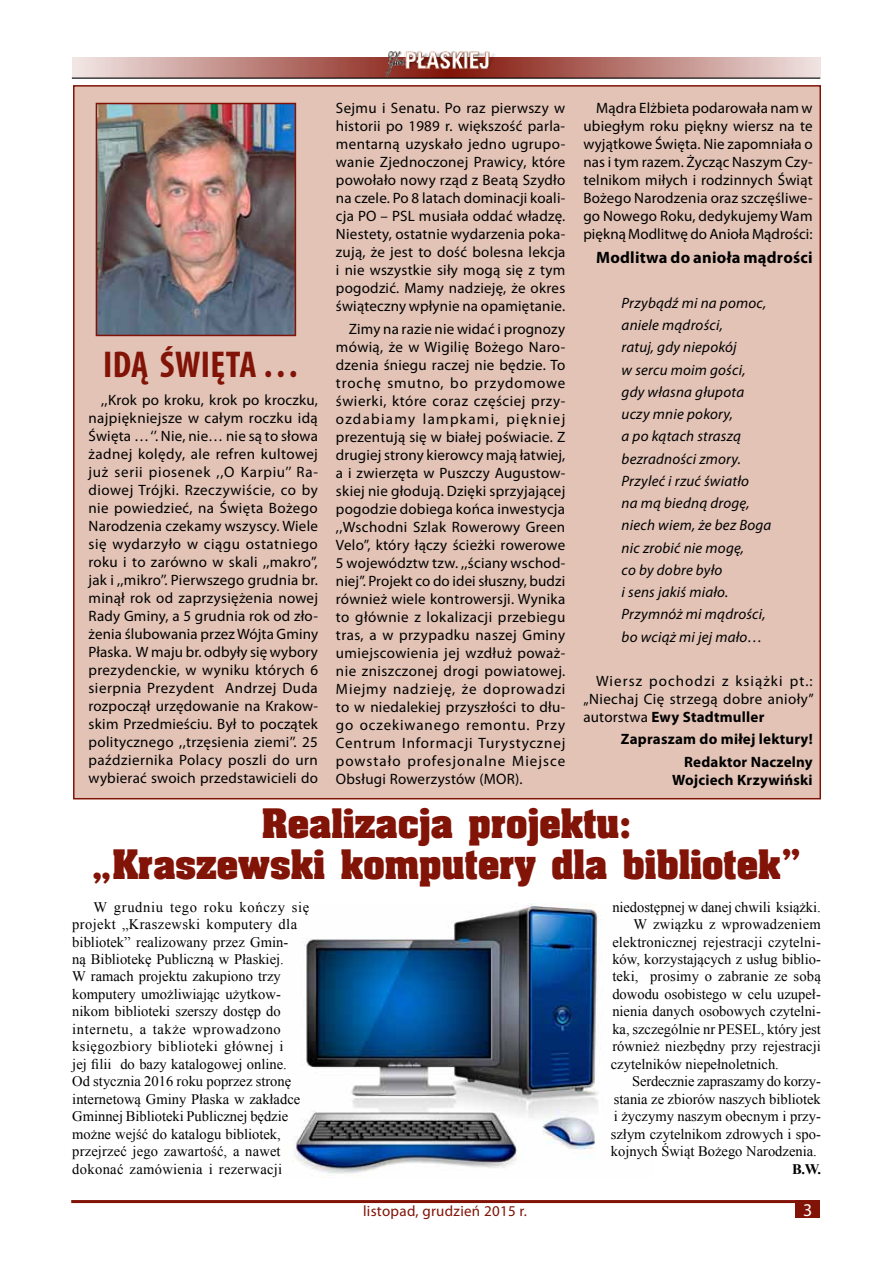
<style>
.page{position:relative;width:893px;height:1263px;background:#fff}
.page>*{position:absolute;margin:0;border:0;box-sizing:border-box;transform-origin:0 0}
.t1{font:700 condensed 37.5px "Myriad Pro";letter-spacing:.01em;color:#811307}
.t2{font:700 34.5px/41.4px "Aardvark";color:#811307;text-align:center}
.t3{font:18px "Myriad Pro";color:#fff}
.t4{font:700 16.5px "Myriad Pro";letter-spacing:.015em;color:#000}
.t5{font:15px/18px "Myriad Pro";letter-spacing:.015em;color:#000;text-align:justify}
.t6{font:italic 15px/22.2px "Myriad Pro";letter-spacing:.015em;color:#000}
.t7{font:700 15px/22.2px "Myriad Pro";letter-spacing:.015em;color:#000;text-align:right}
.t8{font:15px "Myriad Pro";letter-spacing:.02em;color:#811307}
.t9{font:14.55px/17.4px "Times New Roman";color:#000}
.t10{font:14.55px "Times New Roman";letter-spacing:.02em;color:#000}
.t11{font:700 14.55px "Times New Roman";color:#000}
.s1{font-weight:700}
</style>
<div class="page">
<svg style="left:72px;top:58px;width:748px;height:20px;background:#bd8984"></svg>
<hr style="left:71px;top:1200px;width:749px;height:3px;background:#811307">
<img style="left:383px;top:51px;width:126px;height:26px">
<div style="left:796px;top:1200px;width:24px;height:18px;background:#811307"></div>
<hr style="left:72px;top:78px;width:748px;height:1px;background:#000">
<img style="left:294px;top:903px;width:307px;height:274px">
<div style="left:73px;top:85px;width:748px;height:714px;background:#e2c3b6;border:2px solid #811307"></div>
<img style="left:99px;top:106px;width:194px;height:227px">
<div style="left:96px;top:103px;width:200px;height:233px;border:2px solid #811307"></div>
<h1 class="t1" style="left:103px;top:341px;width:198px">IDĄ ŚWIĘTA …</h1>
<p class="t5" style="left:89px;top:391px;width:231px;text-indent:13px">,,Krok po kroku, krok po kroczku, najpiękniejsze w całym roczku idą Święta … ‘’. Nie, nie… nie są to słowa żadnej kolędy, ale refren kultowej już serii piosenek ,,O Karpiu’’ Ra&shy;diowej Trójki. Rzeczywiście, co by nie powiedzieć, na Święta Bożego Narodzenia czekamy wszyscy. Wiele się wydarzyło w ciągu ostatniego roku i to zarówno w skali ,,makro’’, jak i ,,mikro’’. Pierwszego grudnia br. minął rok od zaprzysiężenia nowej Rady Gminy, a 5 grudnia rok od zło&shy;żenia ślubowania przez Wójta Gminy Płaska. W maju br. odbyły się wybory prezydenckie, w wyniku których 6 sierpnia Prezydent Andrzej Duda rozpoczął urzędowanie na Krakow&shy;skim Przedmieściu. Był to początek politycznego ,,trzęsienia ziemi’’. 25 października Polacy poszli do urn wybierać swoich przedstawicieli do</p>
<p class="t5" style="left:336px;top:99px;width:231px">Sejmu i Senatu. Po raz pierwszy w historii po 1989 r. większość parla&shy;mentarną uzyskało jedno ugrupo&shy;wanie Zjednoczonej Prawicy, które powołało nowy rząd z Beatą Szydło na czele. Po 8 latach dominacji koali&shy;cja PO – PSL musiała oddać władzę.<br>Niestety, ostatnie wydarzenia poka&shy;zują, że jest to dość bolesna lekcja i nie wszystkie siły mogą się z tym pogodzić. Mamy nadzieję, że okres świąteczny wpłynie na opamiętanie.</p>
<p class="t5" style="left:336px;top:319px;width:231px;text-indent:13px">Zimy na razie nie widać i prognozy mówią, że w Wigilię Bożego Naro&shy;dzenia śniegu raczej nie będzie. To trochę smutno, bo przydomowe świerki, które coraz częściej przy&shy;ozdabiamy lampkami, piękniej prezentują się w białej poświacie. Z drugiej strony kierowcy mają łatwiej, a i zwierzęta w Puszczy Augustow&shy;skiej nie głodują. Dzięki sprzyjającej pogodzie dobiega końca inwestycja ,,Wschodni Szlak Rowerowy Green Velo’’, który łączy ścieżki rowerowe 5 województw tzw. ,,ściany wschod&shy;niej’’. Projekt co do idei słuszny, budzi również wiele kontrowersji. Wynika to głównie z lokalizacji przebiegu tras, a w przypadku naszej Gminy umiejscowienia jej wzdłuż poważ&shy;nie zniszczonej drogi powiatowej.<br>Miejmy nadzieję, że doprowadzi to w niedalekiej przyszłości to dłu&shy;go oczekiwanego remontu. Przy Centrum Informacji Turystycznej powstało profesjonalne Miejsce Obsługi Rowerzystów (MOR).</p>
<p class="t5" style="left:583px;top:99px;width:231px;text-indent:13px">Mądra Elżbieta podarowała nam w ubiegłym roku piękny wiersz na te wyjątkowe Święta. Nie zapomniała o nas i tym razem. Życząc Naszym Czy&shy;telnikom miłych i rodzinnych Świąt Bożego Narodzenia oraz szczęśliwe&shy;go Nowego Roku, dedykujemy Wam piękną Modlitwę do Anioła Mądrości:</p>
<p class="t4" style="left:596px;top:247px;width:218px">Modlitwa do anioła mądrości</p>
<p class="t6" style="left:622px;top:291px;width:151px">Przybądź mi na pomoc, aniele mądrości,<br>ratuj, gdy niepokój<br>w sercu moim gości, gdy własna głupota uczy mnie pokory,<br>a po kątach straszą bezradności zmory.<br>Przyleć i rzuć światło<br>na mą biedną drogę, niech wiem, że bez Boga nic zrobić nie mogę,<br>co by dobre było<br>i sens jakiś miało.<br>Przymnóż mi mądrości, bo wciąż mi jej mało…</p>
<p class="t5" style="left:583px;top:672px;width:232px;text-indent:13px">Wiersz pochodzi z książki pt.: „Niechaj Cię strzegą dobre anioły” autorstwa <span class="s1">Ewy Stadtmuller</span></p>
<p class="t7" style="left:621px;top:728px;width:193px">Zapraszam do miłej lektury!<br>Redaktor Naczelny</p>
<p class="t7" style="left:672px;top:768px;width:142px">Wojciech Krzywiński</p>
<h2 class="t2" style="left:91px;top:802px;width:712px">Realizacja projektu:<br>„Kraszewski komputery dla bibliotek”</h2>
<p class="t9" style="left:72px;top:898px;width:239px;text-indent:21px">W grudniu tego roku kończy się projekt „Kraszewski komputery dla bibliotek” realizowany przez Gmin-<br>ną Bibliotekę Publiczną w Płaskiej.<br>W ramach projektu zakupiono trzy komputery umożliwiając użytkow&shy;nikom biblioteki szerszy dostęp do internetu, a także wprowadzono księgozbiory biblioteki głównej i<br>jej filii do bazy katalogowej online.<br>Od stycznia 2016 roku poprzez stronę internetową Gminy Płaska w zakładce Gminnej Biblioteki Publicznej będzie możne wejść do katalogu bibliotek, przejrzeć jego zawartość, a nawet dokonać zamówienia i rezerwacji</p>
<p class="t9" style="left:612px;top:898px;width:210px">niedostępnej w danej chwili książki.</p>
<p class="t10" style="left:634px;top:914px;width:189px">W związku z wprowadzeniem</p>
<p class="t9" style="left:612px;top:933px;width:210px">elektronicznej rejestracji czytelni-</p>
<p class="t9" style="left:612px;top:950px;width:210px">ków, korzystających z usług biblio-</p>
<p class="t9" style="left:612px;top:968px;width:210px">teki, prosimy o zabranie ze sobą</p>
<p class="t9" style="left:612px;top:985px;width:210px">dowodu osobistego w celu uzupeł-</p>
<p class="t9" style="left:612px;top:1002px;width:210px">nienia danych osobowych czytelni-</p>
<p class="t9" style="left:612px;top:1020px;width:210px">ka, szczególnie nr PESEL, który jest</p>
<p class="t9" style="left:612px;top:1037px;width:210px">również niezbędny przy rejestracji</p>
<p class="t9" style="left:611px;top:1055px;width:170px">czytelników niepełnoletnich.</p>
<p class="t9" style="left:632px;top:1072px;width:190px">Serdecznie zapraszamy do korzy-</p>
<p class="t9" style="left:614px;top:1090px;width:209px">stania ze zbiorów naszych bibliotek</p>
<p class="t9" style="left:614px;top:1107px;width:209px">i życzymy naszym obecnym i przy-</p>
<p class="t9" style="left:611px;top:1125px;width:212px">szłym czytelnikom zdrowych i spo-</p>
<p class="t9" style="left:611px;top:1142px;width:208px">kojnych Świąt Bożego Narodzenia.</p>
<p class="t11" style="left:792px;top:1158px;width:31px">B.W.</p>
<p class="t8" style="left:363px;top:1201px;width:166px">listopad, grudzień 2015 r.</p>
<p class="t3" style="left:803px;top:1198px;width:11px">3</p>
</div>
